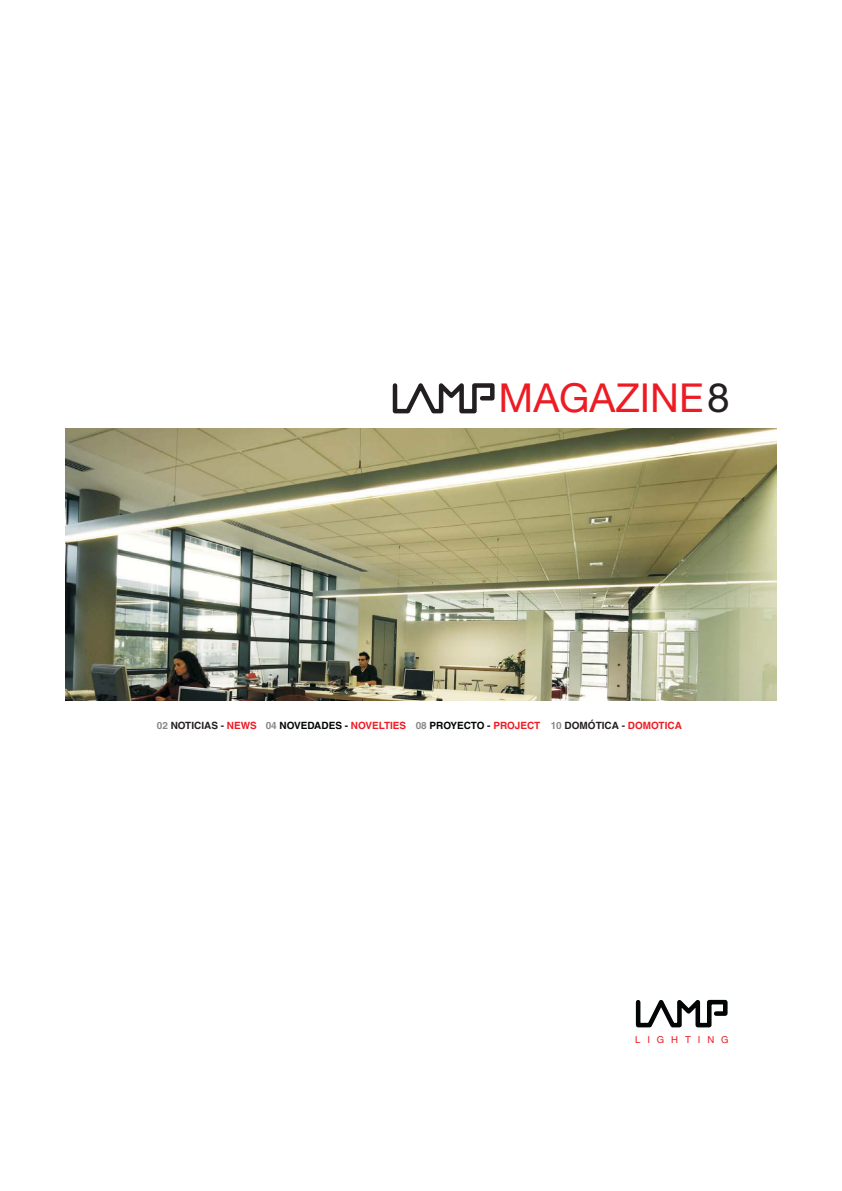
<style>
.page{position:relative;width:842px;height:1191px;background:#fff}
.page>*{position:absolute;margin:0;border:0;box-sizing:border-box;transform-origin:0 0}
.t1{font:39.9px "Helvetica Neue";color:#ed1c24}
.t2{font:700 10px "Helvetica";color:#ed1c24}
.t3{font:9.6px "Helvetica";letter-spacing:.715em;color:#ed1c24}
.s1{font-size:40.5px;color:#231f20}
.s2{color:#888}
.s3{color:#231f20}
.s4{color:#020506}
</style>
<div class="page">
<svg style="left:635px;top:999px;width:93px;height:29px"></svg>
<svg style="left:392px;top:383px;width:103px;height:31px"></svg>
<img style="left:65px;top:429px;width:712px;height:272px">
<h1 class="t1" style="left:499px;top:384px;width:233px">MAGAZINE<span class="s1">8</span></h1>
<p class="t2" style="left:157px;top:721px;width:527px"><span class="s2">02</span> <span class="s3">NOTICIAS -</span> NEWS <span class="s2">04</span> <span class="s4">NOVEDADES -</span> NOVELTIES <span class="s2">08</span> <span class="s4">PROYECTO -</span> PROJECT <span class="s2">10</span> <span class="s3">DOMÓTICA -</span> DOMOTICA</p>
<p class="t3" style="left:635px;top:1036px;width:95px">LIGHTING</p>
</div>
